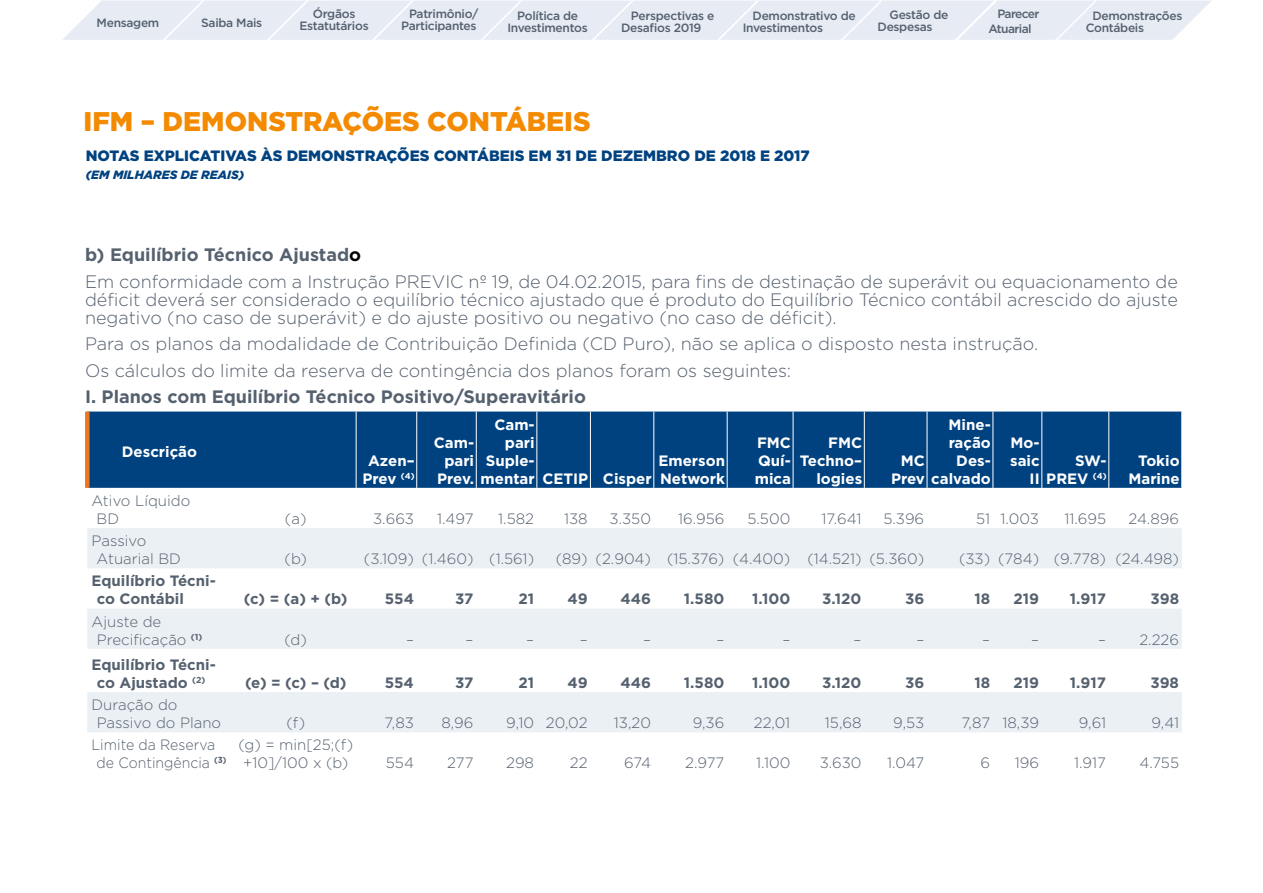
<style>
.page{position:relative;width:1263px;height:893px;background:#fff}
.page>*{position:absolute;margin:0;border:0;box-sizing:border-box;transform-origin:0 0}
.t1{font:900 27px "Gotham";color:#f38a00}
.t2{font:300 18px/26.5px "Gotham";color:#55616f}
.t3{font:700 18px "Gotham";color:#55616f}
.t4{font:300 15px/18px "Gotham";color:#55616f}
.t5{font:700 15px/18px "Gotham";color:#fff;text-align:right}
.t6{font:700 15px/18px "Gotham";color:#55616f}
.t7{font:900 15px "Gotham";color:#004280}
.t8{font:300 15px/18px "Gotham";color:#55616f;scale:.94 1}
.t9{font:500 12px/12px "Gotham";letter-spacing:-.025em;color:#55616f}
.t10{font:italic 900 12px "Gotham";color:#004280}
.t11{font:500 12px/14.4px "Gotham";letter-spacing:-.05em;color:#55616f}
.s1{font-weight:700}
.s2{font-weight:700;color:#000}
</style>
<div class="page">
<div style="left:90px;top:412px;width:1091px;height:76px;background:#004280"></div>
<svg style="left:87px;top:528px;width:1095px;height:204px;fill:#ebf0f5"></svg>
<hr style="left:356px;top:412px;width:1px;height:76px;background:#fff">
<hr style="left:416px;top:412px;width:1px;height:76px;background:#fff">
<hr style="left:476px;top:412px;width:1px;height:76px;background:#fff">
<hr style="left:536px;top:412px;width:1px;height:76px;background:#fff">
<hr style="left:590px;top:412px;width:1px;height:76px;background:#fff">
<hr style="left:653px;top:412px;width:1px;height:76px;background:#fff">
<hr style="left:727px;top:412px;width:1px;height:76px;background:#fff">
<hr style="left:793px;top:412px;width:1px;height:76px;background:#fff">
<hr style="left:864px;top:412px;width:1px;height:76px;background:#fff">
<hr style="left:927px;top:412px;width:1px;height:76px;background:#fff">
<hr style="left:992px;top:412px;width:1px;height:76px;background:#fff">
<hr style="left:1041px;top:412px;width:1px;height:76px;background:#fff">
<hr style="left:1108px;top:412px;width:1px;height:76px;background:#fff">
<div style="left:85px;top:412px;width:5px;height:76px;background:#ef7622"></div>
<svg style="left:62px;top:0;width:1149px;height:40px;background:#e7ecf4"></svg>
<p class="t9" style="left:300px;top:8px;width:71px;text-align:center">Órgãos<br>Estatutários</p>
<p class="t9" style="left:97px;top:17px;width:64px">Mensagem</p>
<p class="t9" style="left:201px;top:17px;width:63px">Saiba Mais</p>
<p class="t9" style="left:401px;top:7px;width:79px;text-align:right">Patrimônio/<br>Participantes</p>
<p class="t9" style="left:621px;top:9px;width:95px;text-indent:10px">Perspectivas e<br>Desafios 2019</p>
<p class="t9" style="left:1086px;top:9px;width:98px;text-indent:7px">Demonstrações<br>Contábeis</p>
<p class="t9" style="left:507px;top:9px;width:82px;text-align:center">Política de<br>Investimentos</p>
<p class="t9" style="left:877px;top:9px;width:72px;text-indent:12px">Gestão de<br>Despesas</p>
<p class="t11" style="left:988px;top:7px;width:53px;text-indent:9px">Parecer<br>Atuarial</p>
<p class="t9" style="left:743px;top:9px;width:115px;text-indent:10px">Demonstrativo de<br>Investimentos</p>
<h1 class="t1" style="left:84px;top:103px;width:509px">IFM – DEMONSTRAÇÕES CONTÁBEIS</h1>
<p class="t7" style="left:86px;top:145px;width:725px">NOTAS EXPLICATIVAS ÀS DEMONSTRAÇÕES CONTÁBEIS EM 31 DE DEZEMBRO DE 2018 E 2017</p>
<p class="t10" style="left:86px;top:166px;width:160px">(EM MILHARES DE REAIS)</p>
<p class="t2" style="left:85px;top:241px;width:1094px"><span class="s1">b) Equilíbrio Técnico Ajustad</span><span class="s2">o<br></span>Em conformidade com a Instrução PREVIC nº 19, de 04.02.2015, para fins de destinação de superávit ou equacionamento de</p>
<p class="t2" style="left:85px;top:290px;width:1094px;line-height:18px">déficit deverá ser considerado o equilíbrio técnico ajustado que é produto do Equilíbrio Técnico contábil acrescido do ajuste negativo (no caso de superávit) e do ajuste positivo ou negativo (no caso de déficit).</p>
<p class="t2" style="left:85px;top:330px;width:955px">Para os planos da modalidade de Contribuição Definida (CD Puro), não se aplica o disposto nesta instrução.<br>Os cálculos do limite da reserva de contingência dos planos foram os seguintes:</p>
<p class="t3" style="left:85px;top:385px;width:502px">I. Planos com Equilíbrio Técnico Positivo/Superavitário</p>
<p class="t5" style="left:122px;top:442px;width:77px">Descrição</p>
<p class="t5" style="left:949px;top:415px;width:44px;text-align:center">Mine&shy;ração<br>Des-</p>
<p class="t5" style="left:486px;top:415px;width:50px">Cam&shy;pari<br>Suple-</p>
<p class="t5" style="left:434px;top:433px;width:42px">Cam-</p>
<p class="t5" style="left:444px;top:451px;width:31px">pari</p>
<p class="t5" style="left:437px;top:469px;width:216px">Prev. mentar CETIP Cisper</p>
<p class="t5" style="left:755px;top:433px;width:38px;text-align:justify">FMC Quí&shy;mica</p>
<p class="t5" style="left:800px;top:433px;width:64px">FMC<br>Techno– logies</p>
<p class="t5" style="left:1011px;top:433px;width:31px">Mo-</p>
<p class="t5" style="left:1010px;top:451px;width:31px">saic</p>
<p class="t5" style="left:1030px;top:469px;width:79px">II PREV <sup>(4)</sup></p>
<p class="t5" style="left:1075px;top:451px;width:33px">SW-</p>
<p class="t5" style="left:1128px;top:451px;width:53px">Tokio<br>Marine</p>
<p class="t5" style="left:891px;top:451px;width:101px;text-align:left;text-indent:10px">MC<br>Prev calvado</p>
<p class="t5" style="left:362px;top:451px;width:54px;text-align:center">Azen–<br>Prev <sup>(4)</sup></p>
<p class="t5" style="left:658px;top:451px;width:68px;text-align:left">Emerson<br>Network</p>
<p class="t4" style="left:97px;top:491px;width:95px;text-indent:-5px">Ativo Líquido<br>BD</p>
<p class="t4" style="left:97px;top:531px;width:86px;text-indent:-5px">Passivo<br>Atuarial BD</p>
<p class="t6" style="left:97px;top:572px;width:121px;text-indent:-5px">Equilíbrio Técni&shy;co Contábil</p>
<p class="t4" style="left:97px;top:612px;width:107px;text-indent:-5px">Ajuste de<br>Precificação <sup>(1)</sup></p>
<p class="t6" style="left:92px;top:655px;width:126px;text-align:center">Equilíbrio Técni&shy;co Ajustado <sup>(2)</sup></p>
<p class="t4" style="left:97px;top:695px;width:126px;text-indent:-5px">Duração do<br>Passivo do Plano</p>
<p class="t4" style="left:285px;top:509px;width:23px">(a)</p>
<p class="t4" style="left:373px;top:509px;width:42px">3.663</p>
<p class="t4" style="left:437px;top:509px;width:38px">1.497</p>
<p class="t4" style="left:498px;top:509px;width:37px">1.582</p>
<p class="t4" style="left:564px;top:509px;width:25px">138</p>
<p class="t4" style="left:610px;top:509px;width:43px">3.350</p>
<p class="t4" style="left:678px;top:509px;width:48px">16.956</p>
<p class="t4" style="left:747px;top:509px;width:44px">5.500</p>
<p class="t4" style="left:821px;top:509px;width:42px">17.641</p>
<p class="t4" style="left:883px;top:509px;width:42px">5.396</p>
<p class="t4" style="left:976px;top:509px;width:64px">51 1.003</p>
<p class="t4" style="left:1064px;top:509px;width:43px">11.695</p>
<p class="t4" style="left:1128px;top:509px;width:52px">24.896</p>
<p class="t4" style="left:285px;top:549px;width:24px">(b)</p>
<p class="t4" style="left:364px;top:549px;width:172px">(3.109) (1.460) (1.561)</p>
<p class="t4" style="left:556px;top:549px;width:370px">(89) (2.904) (15.376) (4.400) (14.521) (5.360)</p>
<p class="t4" style="left:959px;top:549px;width:222px">(33) (784) (9.778) (24.498)</p>
<p class="t6" style="left:244px;top:590px;width:105px">(c) = (a) + (b)</p>
<p class="t6" style="left:385px;top:590px;width:31px">554</p>
<p class="t6" style="left:455px;top:590px;width:20px">37</p>
<p class="t6" style="left:518px;top:590px;width:17px">21</p>
<p class="t6" style="left:568px;top:590px;width:22px">49</p>
<p class="t6" style="left:620px;top:590px;width:32px">446</p>
<p class="t6" style="left:684px;top:590px;width:42px">1.580</p>
<p class="t6" style="left:752px;top:590px;width:40px">1.100</p>
<p class="t6" style="left:822px;top:590px;width:41px">3.120</p>
<p class="t6" style="left:905px;top:590px;width:21px">36</p>
<p class="t6" style="left:974px;top:590px;width:17px">18</p>
<p class="t6" style="left:1013px;top:590px;width:27px">219</p>
<p class="t6" style="left:1070px;top:590px;width:38px">1.917</p>
<p class="t6" style="left:1150px;top:590px;width:30px">398</p>
<p class="t4" style="left:285px;top:630px;width:24px">(d)</p>
<p class="t4" style="left:406px;top:630px;width:9px">–</p>
<p class="t4" style="left:466px;top:630px;width:9px">–</p>
<p class="t4" style="left:526px;top:630px;width:9px">–</p>
<p class="t4" style="left:580px;top:630px;width:9px">–</p>
<p class="t4" style="left:643px;top:630px;width:9px">–</p>
<p class="t4" style="left:716px;top:630px;width:9px">–</p>
<p class="t4" style="left:782px;top:630px;width:9px">–</p>
<p class="t4" style="left:854px;top:630px;width:9px">–</p>
<p class="t4" style="left:916px;top:630px;width:9px">–</p>
<p class="t4" style="left:982px;top:630px;width:9px">–</p>
<p class="t4" style="left:1031px;top:630px;width:9px">–</p>
<p class="t4" style="left:1098px;top:630px;width:82px">– 2.226</p>
<p class="t6" style="left:245px;top:673px;width:103px">(e) = (c) – (d)</p>
<p class="t6" style="left:385px;top:673px;width:31px">554</p>
<p class="t6" style="left:455px;top:673px;width:20px">37</p>
<p class="t6" style="left:518px;top:673px;width:17px">21</p>
<p class="t6" style="left:567px;top:673px;width:22px">49</p>
<p class="t6" style="left:620px;top:673px;width:32px">446</p>
<p class="t6" style="left:684px;top:673px;width:42px">1.580</p>
<p class="t6" style="left:752px;top:673px;width:40px">1.100</p>
<p class="t6" style="left:822px;top:673px;width:41px">3.120</p>
<p class="t6" style="left:905px;top:673px;width:21px">36</p>
<p class="t6" style="left:974px;top:673px;width:17px">18</p>
<p class="t6" style="left:1013px;top:673px;width:27px">219</p>
<p class="t6" style="left:1070px;top:673px;width:38px">1.917</p>
<p class="t6" style="left:1150px;top:673px;width:30px">398</p>
<p class="t4" style="left:286px;top:713px;width:20px">(f)</p>
<p class="t4" style="left:385px;top:713px;width:31px">7,83</p>
<p class="t4" style="left:441px;top:713px;width:34px">8,96</p>
<p class="t4" style="left:506px;top:713px;width:83px">9,10 20,02</p>
<p class="t4" style="left:614px;top:713px;width:39px">13,20</p>
<p class="t4" style="left:693px;top:713px;width:33px">9,36</p>
<p class="t4" style="left:754px;top:713px;width:38px">22,01</p>
<p class="t4" style="left:825px;top:713px;width:38px">15,68</p>
<p class="t4" style="left:893px;top:713px;width:33px">9,53</p>
<p class="t4" style="left:961px;top:713px;width:79px">7,87 18,39</p>
<p class="t4" style="left:1079px;top:713px;width:29px">9,61</p>
<p class="t4" style="left:1151px;top:713px;width:29px">9,41</p>
<p class="t8" style="left:97px;top:736px;width:140px;text-indent:-5px">Limite da Reserva de Contingência <sup>(3)</sup></p>
<p class="t4" style="left:238px;top:736px;width:116px;text-align:center">(g) = min[25;(f) +10]/100 x (b)</p>
<p class="t4" style="left:386px;top:754px;width:30px">554</p>
<p class="t4" style="left:447px;top:754px;width:28px">277</p>
<p class="t4" style="left:506px;top:754px;width:29px">298</p>
<p class="t4" style="left:570px;top:754px;width:19px">22</p>
<p class="t4" style="left:624px;top:754px;width:28px">674</p>
<p class="t4" style="left:685px;top:754px;width:41px">2.977</p>
<p class="t4" style="left:756px;top:754px;width:36px">1.100</p>
<p class="t4" style="left:820px;top:754px;width:43px">3.630</p>
<p class="t4" style="left:887px;top:754px;width:38px">1.047</p>
<p class="t4" style="left:980px;top:754px;width:11px">6</p>
<p class="t4" style="left:1015px;top:754px;width:26px">196</p>
<p class="t4" style="left:1074px;top:754px;width:33px">1.917</p>
<p class="t4" style="left:1139px;top:754px;width:41px">4.755</p>
</div>
